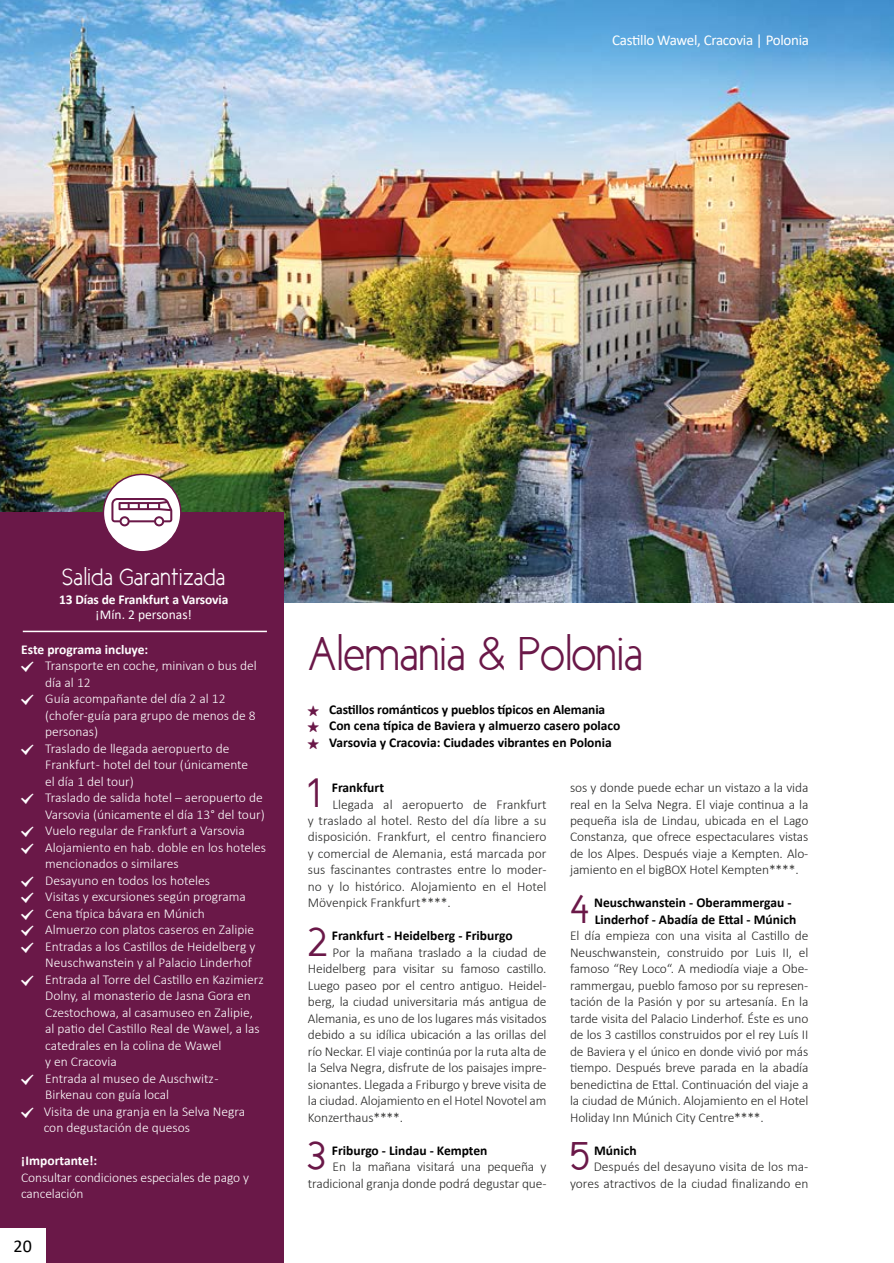
<style>
.page{position:relative;width:894px;height:1263px;background:#fff}
.page>*{position:absolute;margin:0;border:0;box-sizing:border-box;transform-origin:0 0}
.t1{font:48px "New Cicle Semi";letter-spacing:-.01em;color:#6a1848}
.t2{font:41.7px "New Cicle Gordita";color:#6a1848}
.t3{font:24px "New Cicle Semi";color:#fff}
.t4{font:18px "Calibri";color:#000}
.t5{font:15px "Calibri";letter-spacing:-.02em;color:#fff}
.t6{font:300 13.5px/16.5px "Calibri";letter-spacing:-.01em;color:#282827;text-align:justify}
.t7{font:300 13.5px/16.5px "Calibri";color:#fff}
.t8{font:700 13.5px/16.5px "Calibri";color:#000}
.t9{font:700 13.5px "Calibri";letter-spacing:-.01em;color:#fff}
.t10{font:13.5px "Calibri";color:#fff}
</style>
<div class="page">
<img style="left:0;top:0;width:893px;height:602px">
<div style="left:0;top:513px;width:283px;height:750px;background:#6a1848"></div>
<hr style="left:23px;top:631px;width:244px;height:1px;background:#fff">
<div style="left:103px;top:474px;width:78px;height:78px;background:#fff;border-radius:50%"></div>
<svg style="left:111px;top:498px;width:61px;height:28px"></svg>
<div style="left:103px;top:474px;width:78px;height:78px;border:2px solid #6a1848;border-radius:50%"></div>
<div style="left:0;top:1228px;width:45px;height:35px;background:#fff"></div>
<p class="t5" style="left:612px;top:30px;width:198px">Castillo Wawel, Cracovia | Polonia</p>
<h3 class="t3" style="left:62px;top:564px;width:165px">Salida Garantizada</h3>
<p class="t9" style="left:59px;top:590px;width:171px">13 Días de Frankfurt a Varsovia</p>
<p class="t10" style="left:96px;top:605px;width:98px">¡Mín. 2 personas!</p>
<p class="t9" style="left:21px;top:640px;width:129px">Este programa incluye:</p>
<p class="t7" style="left:44px;top:657px;width:224px">Transporte en coche, minivan o bus del día al 12<br>Guía acompañante del día 2 al 12 (chofer-guía para grupo de menos de 8 personas)<br>Traslado de llegada aeropuerto de<br>Frankfurt - hotel del tour (únicamente<br>el día 1 del tour)<br>Traslado de salida hotel – aeropuerto de<br>Varsovia (únicamente el día 13° del tour)<br>Vuelo regular de Frankfurt a Varsovia<br>Alojamiento en hab. doble en los hoteles mencionados o similares<br>Desayuno en todos los hoteles<br>Visitas y excursiones según programa<br>Cena típica bávara en Múnich<br>Almuerzo con platos caseros en Zalipie<br>Entradas a los Castillos de Heidelberg y<br>Neuschwanstein y al Palacio Linderhof<br>Entrada al Torre del Castillo en Kazimierz<br>Dolny, al monasterio de Jasna Gora en<br>Czestochowa, al casamuseo en Zalipie,<br>al patio del Castillo Real de Wawel, a las catedrales en la colina de Wawel<br>y en Cracovia<br>Entrada al museo de Auschwitz -<br>Birkenau con guía local<br>Visita de una granja en la Selva Negra con degustación de quesos</p>
<p class="t9" style="left:21px;top:1151px;width:78px">¡Importante!:</p>
<p class="t7" style="left:21px;top:1169px;width:229px">Consultar condiciones especiales de pago y cancelación</p>
<h3 class="t4" style="left:14px;top:1233px;width:20px">20</h3>
<h1 class="t1" style="left:308px;top:628px;width:337px">Alemania &amp; Polonia</h1>
<p class="t8" style="left:329px;top:701px;width:293px">Castillos románticos y pueblos típicos en Alemania<br>Con cena típica de Baviera y almuerzo casero polaco<br>Varsovia y Cracovia: Ciudades vibrantes en Polonia</p>
<h2 class="t2" style="left:308px;top:771px;width:14px">1</h2>
<p class="t8" style="left:332px;top:779px;width:54px">Frankfurt</p>
<p class="t6" style="left:308px;top:796px;width:240px;text-indent:25px">Llegada al aeropuerto de Frankfurt y traslado al hotel. Resto del día libre a su disposición. Frankfurt, el centro financiero y comercial de Alemania, está marcada por sus fascinantes contrastes entre lo moder&shy;no y lo histórico. Alojamiento en el Hotel Mövenpick Frankfurt****.</p>
<p class="t8" style="left:332px;top:927px;width:182px">Frankfurt - Heidelberg - Friburgo</p>
<p class="t6" style="left:308px;top:944px;width:240px;text-indent:25px">Por la mañana traslado a la ciudad de Heidelberg para visitar su famoso castillo.<br>Luego paseo por el centro antiguo. Heidel&shy;berg, la ciudad universitaria más antigua de Alemania, es uno de los lugares más visitados debido a su idílica ubicación a las orillas del río Neckar. El viaje continúa por la ruta alta de la Selva Negra, disfrute de los paisajes impre&shy;sionantes. Llegada a Friburgo y breve visita de la ciudad. Alojamiento en el Hotel Novotel am Konzerthaus****.</p>
<p class="t8" style="left:332px;top:1142px;width:157px">Friburgo - Lindau - Kempten</p>
<p class="t6" style="left:308px;top:1158px;width:240px;text-align:right">En la mañana visitará una pequeña y tradicional granja donde podrá degustar que-</p>
<h2 class="t2" style="left:308px;top:920px;width:21px">2</h2>
<h2 class="t2" style="left:308px;top:1134px;width:19px">3</h2>
<p class="t6" style="left:570px;top:779px;width:240px">sos y donde puede echar un vistazo a la vida real en la Selva Negra. El viaje continua a la pequeña isla de Lindau, ubicada en el Lago Constanza, que ofrece espectaculares vistas de los Alpes. Después viaje a Kempten. Alo&shy;jamiento en el bigBOX Hotel Kempten****.</p>
<p class="t8" style="left:594px;top:894px;width:204px">Neuschwanstein - Oberammergau -<br>Linderhof - Abadía de Ettal - Múnich</p>
<p class="t6" style="left:570px;top:928px;width:240px">El día empieza con una visita al Castillo de Neuschwanstein, construido por Luis II, el famoso “Rey Loco“. A mediodía viaje a Obe&shy;rammergau, pueblo famoso por su represen&shy;tación de la Pasión y por su artesanía. En la tarde visita del Palacio Linderhof. Éste es uno de los 3 castillos construidos por el rey Luís II de Baviera y el único en donde vivió por más tiempo. Después breve parada en la abadía benedictina de Ettal. Continuación del viaje a la ciudad de Múnich. Alojamiento en el Hotel Holiday Inn Múnich City Centre****.</p>
<p class="t8" style="left:594px;top:1142px;width:44px">Múnich</p>
<p class="t6" style="left:570px;top:1158px;width:240px;text-align:right">Después del desayuno visita de los ma&shy;yores atractivos de la ciudad finalizando en</p>
<h2 class="t2" style="left:570px;top:887px;width:21px">4</h2>
<h2 class="t2" style="left:569px;top:1134px;width:22px">5</h2>
</div>
